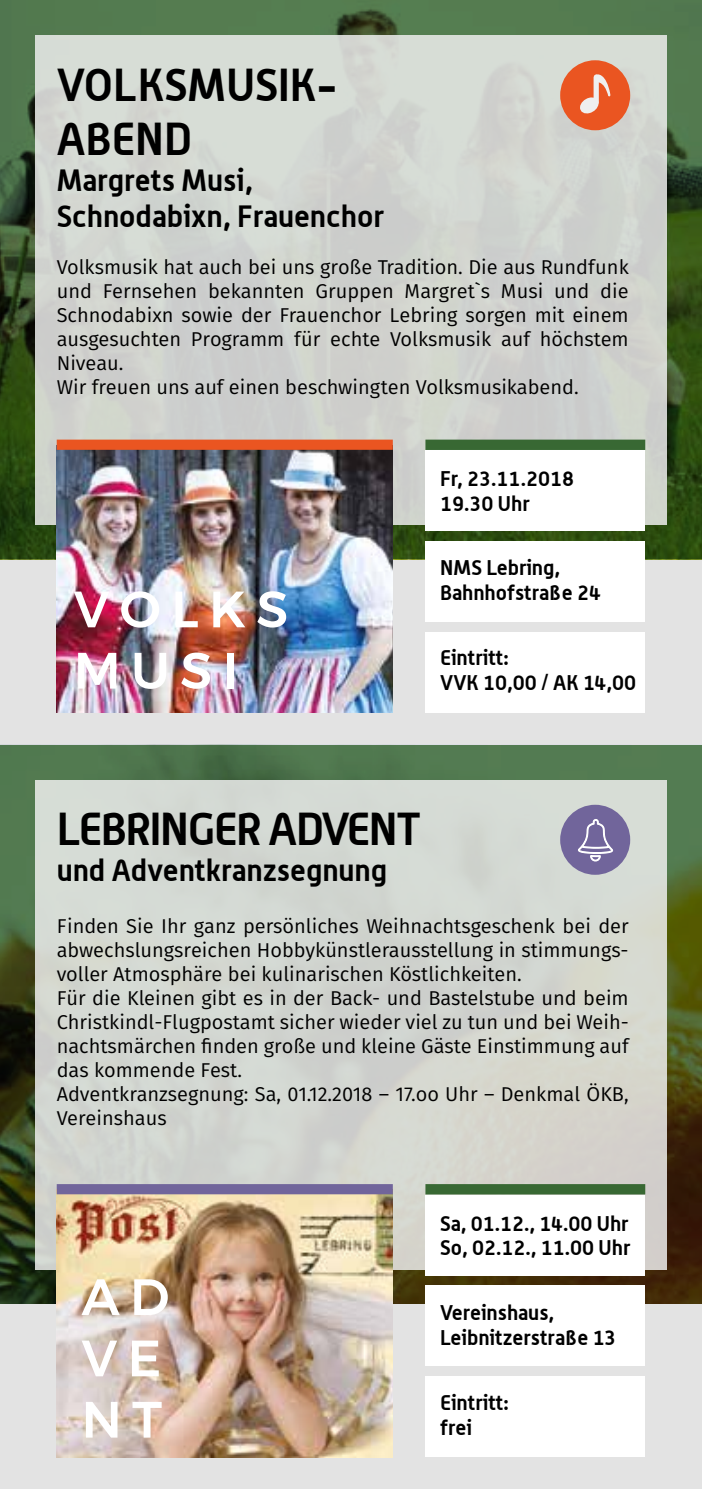
<style>
.page{position:relative;width:702px;height:1489px;background:#fff}
.page>*{position:absolute;margin:0;border:0;box-sizing:border-box;transform-origin:0 0}
.t1{font:500 51px/61.2px "Montserrat";letter-spacing:.2em;color:#fff}
.t2{font:700 45px/54px "Alwyn";color:#000}
.t3{font:700 45px "Alwyn";letter-spacing:-.03em;color:#000}
.t4{font:700 30px/36px "Alwyn";color:#000}
.t5{font:700 20.75px/24.8px "Alwyn";color:#000}
.t6{font:20px/24px "Fira Sans";color:#000}
</style>
<div class="page">
<div style="left:0;top:1303px;width:702px;height:185px;background:#e3e3e3"></div>
<div style="left:0;top:559px;width:702px;height:185px;background:#e3e3e3"></div>
<img style="left:0;top:744px;width:702px;height:559px">
<div style="left:35px;top:780px;width:631px;height:489px;background:#d4d8d1"></div>
<div style="left:425px;top:1194px;width:220px;height:81px;background:#fff"></div>
<div style="left:425px;top:1285px;width:220px;height:80px;background:#fff"></div>
<div style="left:425px;top:1376px;width:220px;height:80px;background:#fff"></div>
<div style="left:425px;top:1183px;width:220px;height:11px;background:#386833"></div>
<img style="left:57px;top:1194px;width:336px;height:262px">
<div style="left:57px;top:1183px;width:336px;height:11px;background:#71659b"></div>
<img style="left:0;top:0;width:702px;height:559px">
<div style="left:35px;top:35px;width:631px;height:489px;background:#d1d4ce"></div>
<div style="left:425px;top:450px;width:220px;height:80px;background:#fff"></div>
<div style="left:425px;top:541px;width:220px;height:80px;background:#fff"></div>
<div style="left:425px;top:632px;width:220px;height:80px;background:#fff"></div>
<div style="left:425px;top:439px;width:220px;height:11px;background:#386833"></div>
<img style="left:57px;top:450px;width:336px;height:262px">
<div style="left:57px;top:439px;width:336px;height:11px;background:#ea5521"></div>
<div style="left:560px;top:60px;width:70px;height:70px;background:#ea5521;border-radius:50%"></div>
<svg style="left:580px;top:74px;width:31px;height:39px"></svg>
<div style="left:560px;top:804px;width:70px;height:70px;background:#71659b;border-radius:50%"></div>
<svg style="left:576px;top:804px;width:38px;height:58px"></svg>
<h2 class="t2" style="left:57px;top:57px;width:282px">VOLKSMUSIK-<br>ABEND</h2>
<h3 class="t4" style="left:57px;top:161px;width:329px">Margrets Musi,<br>Schnodabixn, Frauenchor</h3>
<p class="t6" style="left:57px;top:255px;width:573px">Volksmusik hat auch bei uns große Tradition. Die aus Rundfunk und Fernsehen bekannten Gruppen Margret`s Musi und die Schnodabixn sowie der Frauenchor Lebring sorgen mit einem ausgesuchten Programm für echte Volksmusik auf höchstem Niveau.<br>Wir freuen uns auf einen beschwingten Volksmusikabend.</p>
<h1 class="t1" style="left:74px;top:574px;width:216px">VOLKS<br>MUSI</h1>
<p class="t5" style="left:440px;top:465px;width:135px">Fr, 23.11.2018<br>19.30 Uhr</p>
<p class="t5" style="left:440px;top:555px;width:162px">NMS Lebring,<br>Bahnhofstraße 24</p>
<p class="t5" style="left:440px;top:645px;width:197px">Eintritt:<br>VVK 10,00 / AK 14,00</p>
<h2 class="t3" style="left:57px;top:801px;width:366px">LEBRINGER ADVENT</h2>
<h3 class="t4" style="left:57px;top:851px;width:332px">und Adventkranzsegnung</h3>
<p class="t6" style="left:57px;top:914px;width:573px">Finden Sie Ihr ganz persönliches Weihnachtsgeschenk bei der abwechslungsreichen Hobbykünstlerausstellung in stimmungs&shy;voller Atmosphäre bei kulinarischen Köstlichkeiten.<br>Für die Kleinen gibt es in der Back- und Bastelstube und beim Christkindl-Flugpostamt sicher wieder viel zu tun und bei Weih&shy;nachtsmärchen finden große und kleine Gäste Einstimmung auf das kommende Fest.<br>Adventkranzsegnung: Sa, 01.12.2018 – 17.oo Uhr – Denkmal ÖKB, Vereinshaus</p>
<h1 class="t1" style="left:81px;top:1262px;width:89px">AD<br>VE<br>NT</h1>
<p class="t5" style="left:440px;top:1210px;width:192px">Sa, 01.12., 14.00 Uhr<br>So, 02.12., 11.00 Uhr</p>
<p class="t5" style="left:440px;top:1299px;width:178px">Vereinshaus,<br>Leibnitzerstraße 13</p>
<p class="t5" style="left:440px;top:1389px;width:70px">Eintritt: frei</p>
</div>
